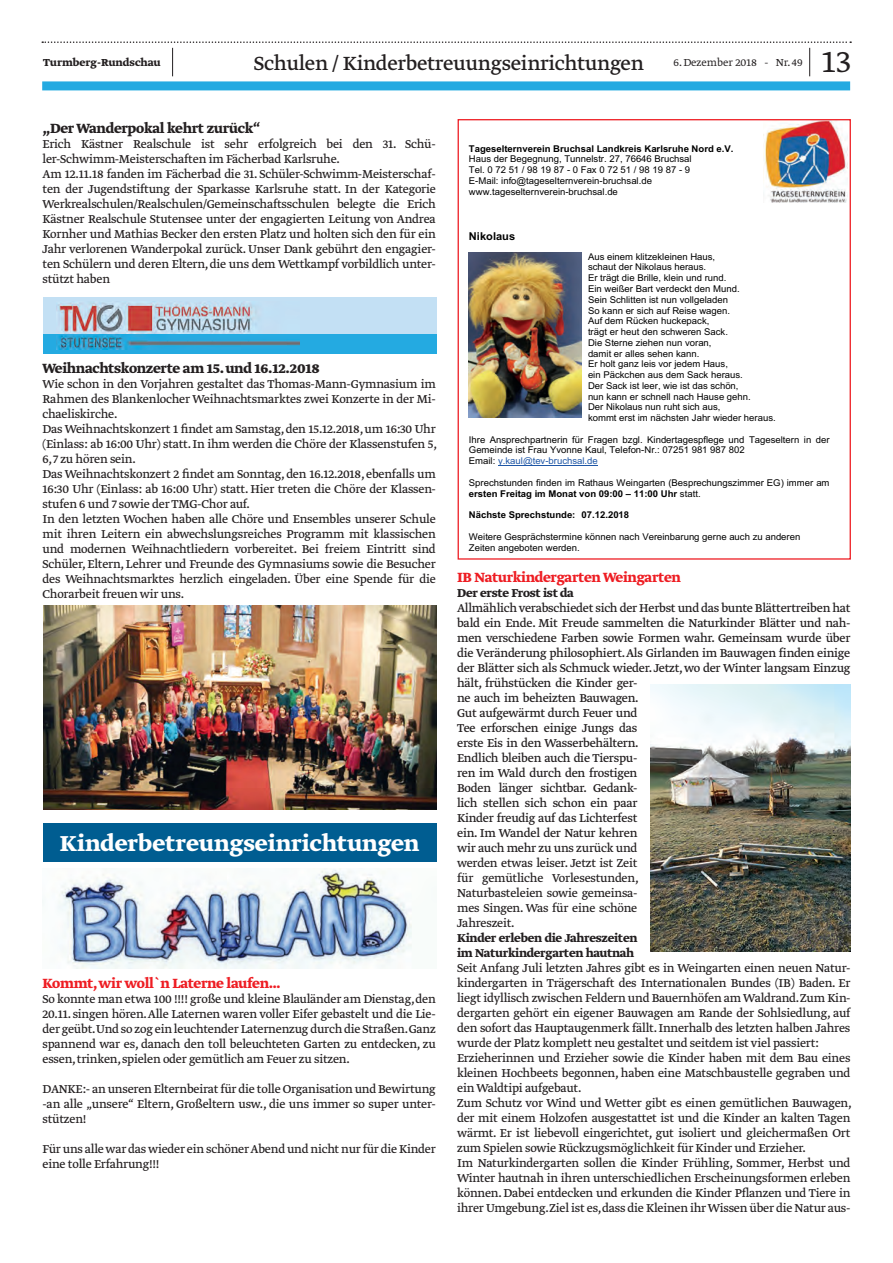
<style>
.page{position:relative;width:893px;height:1263px;background:#fff}
.page>*{position:absolute;margin:0;border:0;box-sizing:border-box;transform-origin:0 0}
.t1{font:300 36px "Greta Text Std";color:#231f20}
.t2{font:700 25.5px "Greta Text Std";color:#fff}
.t3{font:22.5px "Greta Text Std";letter-spacing:-.015em;color:#231f20}
.t4{font:700 15.75px "Greta Text Std";letter-spacing:-.02em;color:#231f20}
.t5{font:700 15.75px "Greta Text Std";letter-spacing:-.02em;color:#ee1d23}
.t6{font:13.5px/15px "Greta Text Std Regular Min";letter-spacing:-.02em;color:#231f20}
.t7{font:13.5px/15px "Greta Text Std";letter-spacing:-.02em;color:#231f20}
.t8{font:700 13.5px/15px "Greta Text Std";letter-spacing:-.02em;color:#231f20}
.t9{font:300 12px "Greta Text Std";color:#231f20}
.t10{font:700 12px "Greta Text Std";color:#231f20}
.t11{font:700 10.8px "Arial";letter-spacing:.005em;color:#000001}
.t12{font:9.3px/10.8px "Arial";color:#000001}
.t13{font:700 9.3px "Arial";color:#000001}
.s1{color:#1e56a6}
.s2{font-weight:700}
.s3{font-family:"Greta Text Std Regular Min"}
</style>
<div class="page">
<div style="left:42px;top:81px;width:808px;height:9px;background:#24aae1"></div>
<svg style="left:42px;top:41px;width:809px;height:35px"></svg>
<div style="left:43px;top:297px;width:393px;height:57px;background:#c3e0f4"></div>
<div style="left:43px;top:334px;width:393px;height:20px;background:#24aae1"></div>
<img style="left:57px;top:301px;width:242px;height:49px">
<img style="left:43px;top:605px;width:394px;height:205px">
<div style="left:43px;top:823px;width:393px;height:38px;background:#005d91"></div>
<img style="left:469px;top:252px;width:112px;height:166px">
<hr style="left:498px;top:465px;width:100px;height:1px;background:#1e56a6">
<img style="left:764px;top:121px;width:84px;height:82px">
<img style="left:58px;top:869px;width:354px;height:100px">
<img style="left:650px;top:684px;width:201px;height:268px">
<p class="t10" style="left:43px;top:56px;width:119px">Turmberg-Rundschau</p>
<h3 class="t3" style="left:254px;top:50px;width:392px">Schulen / Kinderbetreuungseinrichtungen</h3>
<p class="t9" style="left:674px;top:56px;width:130px">6. Dezember 2018 - Nr. 49</p>
<h1 class="t1" style="left:822px;top:41px;width:31px">13</h1>
<p class="t4" style="left:43px;top:119px;width:219px">„Der Wanderpokal kehrt zurück“</p>
<p class="t6" style="left:43px;top:137px;width:395px">Erich Kästner Realschule ist sehr erfolgreich bei den 31. Schü&shy;ler-Schwimm-Meisterschaften im Fächerbad Karlsruhe.<br>Am 12.11.18 fanden im Fächerbad die 31. Schüler-Schwimm-Meisterschaf&shy;ten der Jugendstiftung der Sparkasse Karlsruhe statt. In der Kategorie Werkrealschulen/Realschulen/Gemeinschaftsschulen belegte die Erich Kästner Realschule Stutensee unter der engagierten Leitung von Andrea Kornher und Mathias Becker den ersten Platz und holten sich den für ein Jahr verlorenen Wanderpokal zurück. Unser Dank gebührt den engagier&shy;ten Schülern und deren Eltern, die uns dem Wettkampf vorbildlich unter&shy;stützt haben</p>
<p class="t4" style="left:43px;top:359px;width:279px">Weihnachtskonzerte am 15. und 16.12.2018</p>
<p class="t6" style="left:43px;top:377px;width:396px">Wie schon in den Vorjahren gestaltet das Thomas-Mann-Gymnasium im Rahmen des Blankenlocher Weihnachtsmarktes zwei Konzerte in der Mi&shy;chaeliskirche.<br>Das Weihnachtskonzert 1 findet am Samstag, den 15.12.2018, um 16:30 Uhr (Einlass: ab 16:00 Uhr) statt. In ihm werden die Chöre der Klassenstufen 5, 6, 7 zu hören sein.<br>Das Weihnachtskonzert 2 findet am Sonntag, den 16.12.2018, ebenfalls um 16:30 Uhr (Einlass: ab 16:00 Uhr) statt. Hier treten die Chöre der Klassen&shy;stufen 6 und 7 sowie der TMG-Chor auf.<br>In den letzten Wochen haben alle Chöre und Ensembles unserer Schule mit ihren Leitern ein abwechslungsreiches Programm mit klassischen und modernen Weihnachtliedern vorbereitet. Bei freiem Eintritt sind Schüler, Eltern, Lehrer und Freunde des Gymnasiums sowie die Besucher des Weihnachtsmarktes herzlich eingeladen. Über eine Spende für die Chorarbeit freuen wir uns.</p>
<h2 class="t2" style="left:60px;top:828px;width:361px">Kinderbetreungseinrichtungen</h2>
<p class="t5" style="left:43px;top:974px;width:240px">Kommt,wir woll`n Laterne laufen…</p>
<p class="t6" style="left:43px;top:992px;width:395px;text-align:justify">So konnte man etwa 100 !!!! große und kleine Blauländer am Dienstag, den 20.11. singen hören. Alle Laternen waren voller Eifer gebastelt und die Lie&shy;der geübt.Und so zog ein leuchtender Laternenzug durch die Straßen.Ganz spannend war es, danach den toll beleuchteten Garten zu entdecken, zu essen, trinken, spielen oder gemütlich am Feuer zu sitzen.</p>
<p class="t6" style="left:43px;top:1082px;width:395px;text-align:justify">DANKE:- an unseren Elternbeirat für die tolle Organisation und Bewirtung -an alle „unsere“ Eltern, Großeltern usw., die uns immer so super unter&shy;stützen!</p>
<p class="t6" style="left:43px;top:1142px;width:395px">Für uns alle war das wieder ein schöner Abend und nicht nur für die Kinder eine tolle Erfahrung!!!</p>
<p class="t13" style="left:469px;top:142px;width:266px">Tageselternverein Bruchsal Landkreis Karlsruhe Nord e.V.</p>
<p class="t12" style="left:469px;top:154px;width:224px">Haus der Begegnung, Tunnelstr. 27, 76646 Bruchsal Tel. 0 72 51 / 98 19 87 - 0 Fax 0 72 51 / 98 19 87 - 9<br>E-Mail: info@tageselternverein-bruchsal.de www.tageselternverein-bruchsal.de</p>
<p class="t11" style="left:469px;top:229px;width:48px">Nikolaus</p>
<p class="t12" style="left:588px;top:251px;width:189px">Aus einem klitzekleinen Haus,<br>schaut der Nikolaus heraus.<br>Er trägt die Brille, klein und rund.<br>Ein weißer Bart verdeckt den Mund.<br>Sein Schlitten ist nun vollgeladen<br>So kann er sich auf Reise wagen.<br>Auf dem Rücken huckepack,<br>trägt er heut den schweren Sack.<br>Die Sterne ziehen nun voran,<br>damit er alles sehen kann.<br>Er holt ganz leis vor jedem Haus,<br>ein Päckchen aus dem Sack heraus.<br>Der Sack ist leer, wie ist das schön,<br>nun kann er schnell nach Hause gehn.<br>Der Nikolaus nun ruht sich aus,<br>kommt erst im nächsten Jahr wieder heraus.</p>
<p class="t12" style="left:469px;top:434px;width:362px">Ihre Ansprechpartnerin für Fragen bzgl. Kindertagespflege und Tageseltern in der<br>Gemeinde ist Frau Yvonne Kaul, Telefon-Nr.: 07251 981 987 802<br>Email: <span class="s1">y.kaul@tev-bruchsal.de</span></p>
<p class="t12" style="left:469px;top:477px;width:362px">Sprechstunden finden im Rathaus Weingarten (Besprechungszimmer EG) immer am <span class="s2">ersten Freitag im Monat von 09:00 – 11:00 Uhr</span> statt.</p>
<p class="t13" style="left:469px;top:508px;width:162px">Nächste Sprechstunde: 07.12.2018</p>
<p class="t12" style="left:469px;top:531px;width:333px">Weitere Gesprächstermine können nach Vereinbarung gerne auch zu anderen<br>Zeiten angeboten werden.</p>
<p class="t5" style="left:457px;top:568px;width:225px">IB Naturkindergarten Weingarten</p>
<p class="t8" style="left:457px;top:586px;width:118px">Der erste Frost ist da</p>
<p class="t7" style="left:457px;top:601px;width:395px">Allmählich verabschiedet sich der Herbst und das bunte Blättertreiben hat bald ein Ende. Mit Freude sammelten die Naturkinder Blätter und nah&shy;men verschiedene Farben sowie Formen wahr. Gemeinsam wurde über die Veränderung philosophiert. Als Girlanden im Bauwagen finden einige der Blätter sich als Schmuck wieder. Jetzt, wo der Winter langsam Einzug hält, frühstücken die Kinder ger-<br>ne auch im beheizten Bauwagen.<br>Gut aufgewärmt durch Feuer und<br>Tee erforschen einige Jungs das<br>erste Eis in den Wasserbehältern.<br>Endlich bleiben auch die Tierspu-<br>ren im Wald durch den frostigen<br>Boden länger sichtbar. Gedank-<br>lich stellen sich schon ein paar<br>Kinder freudig auf das Lichterfest<br>ein. Im Wandel der Natur kehren<br>wir auch mehr zu u<span class="s3">ns zurück und</span></p>
<p class="t6" style="left:457px;top:856px;width:183px;text-align:justify">werden etwas leiser. Jetzt ist Zeit für gemütliche Vorlesestunden, Naturbasteleien sowie gemeinsa&shy;mes Singen. Was für eine schöne Jahreszeit.</p>
<p class="t8" style="left:457px;top:931px;width:182px">Kinder erleben die Jahreszeiten im Naturkindergarten hautnah</p>
<p class="t6" style="left:457px;top:961px;width:396px">Seit Anfang Juli letzten Jahres gibt es in Weingarten einen neuen Natur&shy;kindergarten in Trägerschaft des Internationalen Bundes (IB) Baden. Er liegt idyllisch zwischen Feldern und Bauernhöfen am Waldrand. Zum Kin&shy;dergarten gehört ein eigener Bauwagen am Rande der Sohlsiedlung, auf den sofort das Hauptaugenmerk fällt. Innerhalb des letzten halben Jahres wurde der Platz komplett neu gestaltet und seitdem ist viel passiert:<br>Erzieherinnen und Erzieher sowie die Kinder haben mit dem Bau eines kleinen Hochbeets begonnen, haben eine Matschbaustelle gegraben und ein Waldtipi aufgebaut.<br>Zum Schutz vor Wind und Wetter gibt es einen gemütlichen Bauwagen, der mit einem Holzofen ausgestattet ist und die Kinder an kalten Tagen wärmt. Er ist liebevoll eingerichtet, gut isoliert und gleichermaßen Ort zum Spielen sowie Rückzugsmöglichkeit für Kinder und Erzieher.<br>Im Naturkindergarten sollen die Kinder Frühling, Sommer, Herbst und Winter hautnah in ihren unterschiedlichen Erscheinungsformen erleben können. Dabei entdecken und erkunden die Kinder Pflanzen und Tiere in ihrer Umgebung.Ziel ist es,dass die Kleinenihr Wissen über die Natur aus-</p>
</div>
